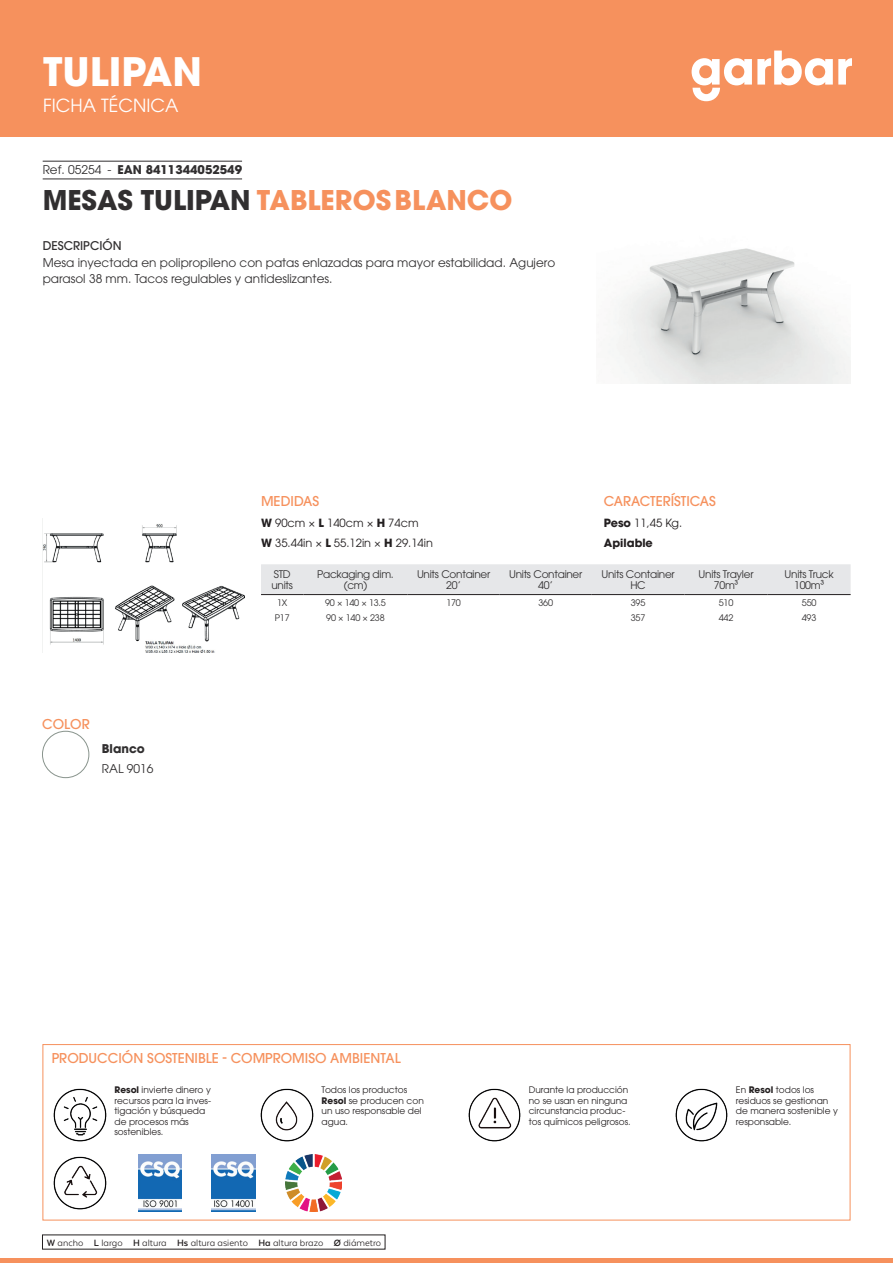
<style>
.page{position:relative;width:893px;height:1263px;background:#fff}
.page>*{position:absolute;margin:0;border:0;box-sizing:border-box;transform-origin:0 0}
.t1{font:700 39px "ITC Avant Garde Pro";color:#fff}
.t2{font:700 27px "ITC Avant Garde Pro";color:#f6915d}
.t3{font:18px "ITC Avant Garde Pro";color:#fff}
.t4{font:500 13.5px "ITC Avant Garde Pro";color:#f6915d}
.t5{font:12px/16.5px "ITC Avant Garde Pro";color:#312f30}
.t6{font:700 12px "ITC Avant Garde Pro";color:#312f30}
.t7{font:500 12px "ITC Avant Garde Pro";color:#312f30}
.t8{font:11.25px/20.4px "ITC Avant Garde Pro";color:#231f20}
.t9{font:700 11.25px/20.4px "ITC Avant Garde Pro";color:#231f20}
.t10{font:10.5px/10.5px "ITC Avant Garde Pro";letter-spacing:-.025em;color:#312f30;text-align:center}
.t11{font:10.5px "Texta Alt";color:#231f20}
.t12{font:9px/10.5px "ITC Avant Garde Pro";color:#231f20}
.t13{font:9px "ITC Avant Garde Pro";letter-spacing:-.02em;color:#312f30}
.s1{font-weight:400}
.s2{color:#312f30}
.s3{font-weight:700}
</style>
<div class="page">
<div style="left:0;top:0;width:893px;height:137px;background:#f6915d"></div>
<svg style="left:692px;top:51px;width:160px;height:50px"></svg>
<hr style="left:0;top:1259px;width:893px;height:4px;background:#f6915d">
<hr style="left:43px;top:161px;width:199px;height:1px;background:#312f30">
<hr style="left:43px;top:179px;width:199px;height:1px;background:#312f30">
<img style="left:609px;top:248px;width:242px;height:135px">
<img style="left:42px;top:731px;width:47px;height:47px;border-radius:23px">
<div style="left:42px;top:731px;width:47px;height:47px;border:1px solid #89948d;border-radius:50%"></div>
<img style="left:43px;top:524px;width:202px;height:128px">
<div style="left:261px;top:564px;width:590px;height:30px;background:#e6e7e9"></div>
<hr style="left:261px;top:594px;width:42px;height:1px;background:#231f20">
<hr style="left:303px;top:594px;width:105px;height:1px;background:#231f20">
<hr style="left:408px;top:594px;width:92px;height:1px;background:#231f20">
<hr style="left:500px;top:594px;width:92px;height:1px;background:#231f20">
<hr style="left:592px;top:594px;width:92px;height:1px;background:#231f20">
<hr style="left:684px;top:594px;width:84px;height:1px;background:#231f20">
<hr style="left:768px;top:594px;width:83px;height:1px;background:#231f20">
<img style="left:53px;top:1088px;width:54px;height:54px">
<img style="left:260px;top:1088px;width:54px;height:54px">
<img style="left:468px;top:1088px;width:53px;height:54px">
<img style="left:675px;top:1088px;width:53px;height:54px">
<img style="left:53px;top:1156px;width:54px;height:54px">
<img style="left:138px;top:1155px;width:44px;height:56px">
<img style="left:212px;top:1155px;width:43px;height:56px">
<img style="left:285px;top:1155px;width:57px;height:56px">
<div style="left:43px;top:1044px;width:807px;height:176px;border:1px solid #f6915d"></div>
<h1 class="t1" style="left:43px;top:46px;width:160px">TULIPAN</h1>
<h3 class="t3" style="left:43px;top:94px;width:137px">FICHA TÉCNICA</h3>
<h3 class="t6" style="left:43px;top:162px;width:201px"><span class="s1">Ref. 05254 -</span> EAN 8411344052549</h3>
<h2 class="t2" style="left:43px;top:182px;width:471px"><span class="s2">MESAS TULIPAN</span> TABLEROSBLANCO</h2>
<h3 class="t7" style="left:43px;top:238px;width:80px">DESCRIPCIÓN</h3>
<h3 class="t5" style="left:43px;top:254px;width:514px">Mesa inyectada en polipropileno con patas enlazadas para mayor estabilidad. Agujero parasol 38 mm. Tacos regulables y antideslizantes.</h3>
<h3 class="t4" style="left:42px;top:715px;width:49px">COLOR</h3>
<h3 class="t6" style="left:102px;top:740px;width:45px">Blanco</h3>
<h3 class="t5" style="left:102px;top:760px;width:53px">RAL 9016</h3>
<h3 class="t4" style="left:604px;top:493px;width:114px">CARACTERÍSTICAS</h3>
<p class="t9" style="left:604px;top:512px;width:80px">Peso <span class="s1">11,45 Kg.<br></span>Apilable</p>
<h3 class="t4" style="left:261px;top:493px;width:60px">MEDIDAS</h3>
<p class="t8" style="left:261px;top:512px;width:173px"><span class="s3">W</span> 90cm × <span class="s3">L</span> 140cm × <span class="s3">H</span> 74cm<br><span class="s3">W</span> 35.44in × <span class="s3">L</span> 55.12in × <span class="s3">H</span> 29.14in</p>
<p class="t10" style="left:271px;top:569px;width:23px;text-align:left">STD units</p>
<p class="t10" style="left:317px;top:569px;width:78px">Packaging dim. (cm)</p>
<p class="t10" style="left:417px;top:569px;width:75px">Units Container<br>20’</p>
<p class="t10" style="left:509px;top:569px;width:75px">Units Container<br>40’</p>
<p class="t10" style="left:601px;top:569px;width:75px">Units Container<br>HC</p>
<p class="t10" style="left:699px;top:569px;width:56px">Units Trayler<br>70m³</p>
<p class="t10" style="left:785px;top:569px;width:51px">Units Truck<br>100m³</p>
<p class="t13" style="left:277px;top:597px;width:12px">1X</p>
<p class="t13" style="left:325px;top:597px;width:62px">90 × 140 × 13.5</p>
<p class="t13" style="left:446px;top:597px;width:16px">170</p>
<p class="t13" style="left:538px;top:597px;width:16px">360</p>
<p class="t13" style="left:631px;top:597px;width:16px">395</p>
<p class="t13" style="left:719px;top:597px;width:16px">510</p>
<p class="t13" style="left:802px;top:597px;width:16px">550</p>
<p class="t13" style="left:275px;top:612px;width:16px">P17</p>
<p class="t13" style="left:326px;top:612px;width:60px">90 × 140 × 238</p>
<p class="t13" style="left:631px;top:612px;width:16px">357</p>
<p class="t13" style="left:719px;top:612px;width:16px">442</p>
<p class="t13" style="left:802px;top:612px;width:16px">493</p>
<h3 class="t4" style="left:52px;top:1050px;width:350px">PRODUCCIÓN SOSTENIBLE - COMPROMISO AMBIENTAL</h3>
<p class="t12" style="left:114px;top:1085px;width:98px"><span class="s3">Resol</span> invierte dinero y recursos para la inves&shy;tigación y búsqueda de procesos más sostenibles.</p>
<p class="t12" style="left:322px;top:1085px;width:104px">Todos los productos<br><span class="s3">Resol</span> se producen con un uso responsable del agua.</p>
<p class="t12" style="left:529px;top:1085px;width:103px">Durante la producción no se usan en ninguna circunstancia produc&shy;tos químicos peligrosos.</p>
<p class="t12" style="left:736px;top:1085px;width:103px">En <span class="s3">Resol</span> todos los residuos se gestionan de manera sostenible y responsable.</p>
<p class="t11" style="left:47px;top:1237px;width:336px"><span class="s3">W</span> ancho <span class="s3">L</span> largo <span class="s3">H</span> altura <span class="s3">Hs</span> altura asiento <span class="s3">Ha</span> altura brazo <span class="s3">Ø</span> diámetro</p>
</div>
